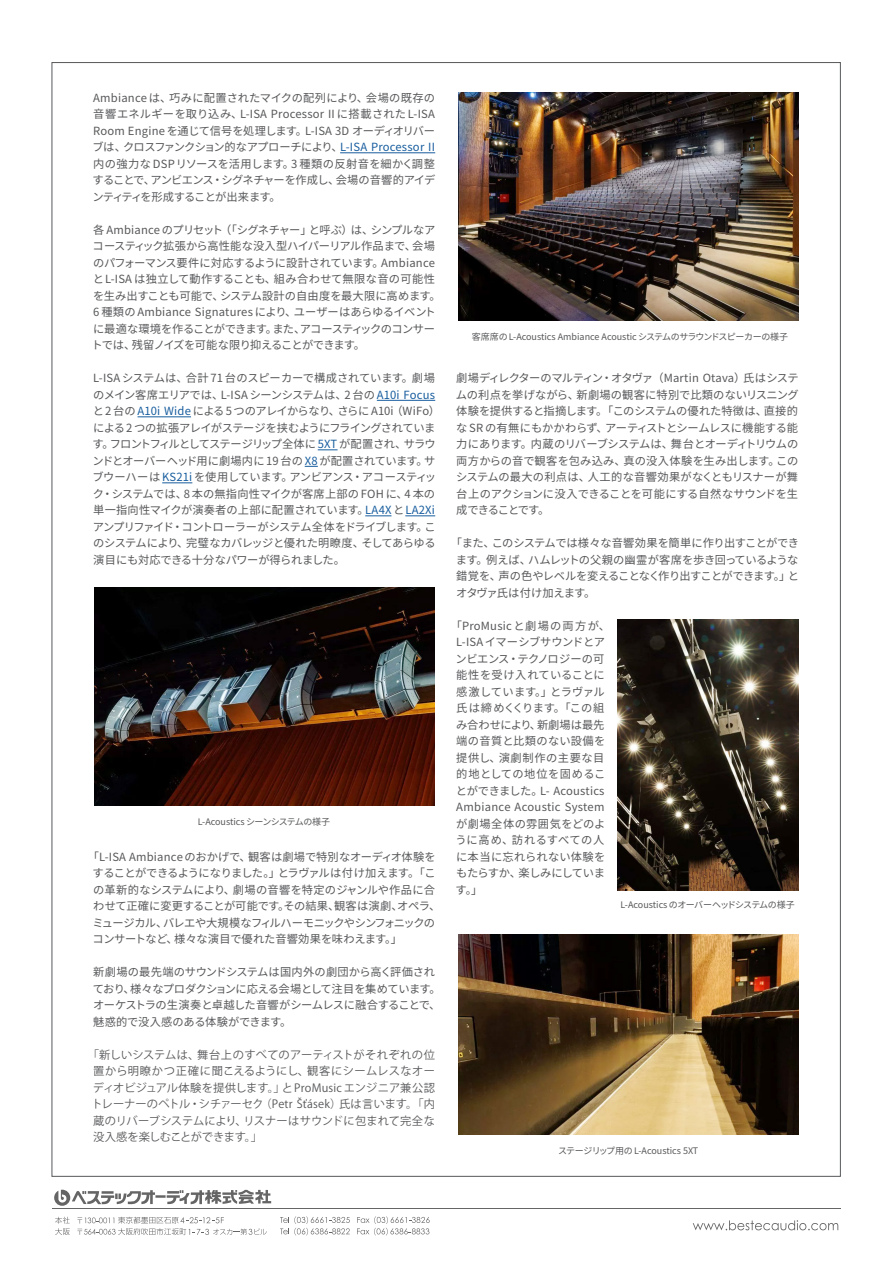
<style>
.page{position:relative;width:893px;height:1263px;background:#fff}
.page>*{position:absolute;margin:0;border:0;box-sizing:border-box;transform-origin:0 0}
.t1{font:11.25px/16.5px "Source Han Sans JP";letter-spacing:-.015em;color:#57585a}
.t2{font:11.25px/16.5px "Source Han Sans JP";letter-spacing:.02em;color:#57585a}
.t3{font:11.25px/16.5px "Koz Go Pr 6 N";letter-spacing:-.005em;color:#57585a;text-align:justify}
.t4{font:9px "Source Han Sans JP";letter-spacing:-.02em;color:#57585a}
.s1{color:#175d9e}
</style>
<div class="page">
<hr style="left:340px;top:152px;width:95px;height:1px;background:#175d9e">
<hr style="left:377px;top:400px;width:58px;height:1px;background:#175d9e">
<hr style="left:138px;top:416px;width:53px;height:1px;background:#175d9e">
<svg style="left:318px;top:449px;width:20px;height:1px"></svg>
<svg style="left:305px;top:466px;width:13px;height:1px"></svg>
<hr style="left:162px;top:482px;width:30px;height:1px;background:#175d9e">
<svg style="left:365px;top:515px;width:26px;height:1px"></svg>
<hr style="left:405px;top:515px;width:30px;height:1px;background:#175d9e">
<img style="left:94px;top:587px;width:340px;height:218px">
<svg style="left:54px;top:1190px;width:217px;height:16px"></svg>
<hr style="left:52px;top:1208px;width:788px;height:1px;background:#666565">
<svg style="left:693px;top:1220px;width:145px;height:10px"></svg>
<svg style="left:55px;top:1217px;width:15px;height:18px"></svg>
<svg style="left:357px;top:1216px;width:73px;height:19px"></svg>
<svg style="left:280px;top:1216px;width:70px;height:19px"></svg>
<svg style="left:77px;top:1217px;width:190px;height:18px"></svg>
<img style="left:458px;top:93px;width:341px;height:227px">
<img style="left:617px;top:619px;width:181px;height:271px">
<img style="left:459px;top:934px;width:339px;height:200px">
<p class="t1" style="left:93px;top:90px;width:344px;text-align:justify">Ambiance は、巧みに配置されたマイクの配列により、会場の既存の音響エネルギーを取り込み、L-ISA Processor II に搭載された L-ISA Room Engine を通じて信号を処理します。L-ISA 3D オーディオリバーブは、クロスファンクション的なアプローチにより、<span class="s1">L-ISA Processor II</span>内の強力な DSPリソースを活用します。3 種類の反射音を細かく調整することで、アンビエンス・シグネチャーを作成し、会場の音響的アイデンティティを形成することが出来ます。</p>
<p class="t1" style="left:92px;top:222px;width:351px">各 Ambiance のプリセット（「シグネチャー」と呼ぶ）は、シンプルなアコースティック拡張から高性能な没入型ハイパーリアル作品まで、会場のパフォーマンス要件に対応するように設計されています。AmbianceとL-ISA は独立して動作することも、組み合わせて無限な音の可能性を生み出すことも可能で、システム設計の自由度を最大限に高めます。6 種類の Ambiance Signatures により、ユーザーはあらゆるイベントに最適な環境を作ることができます。また、アコースティックのコンサートでは、残留ノイズを可能な限り抑えることができます。</p>
<p class="t1" style="left:93px;top:370px;width:349px">L-ISA システムは、合計 71 台のスピーカーで構成されています。劇場のメイン客席エリアでは、L-ISA シーンシステムは、2 台の<span class="s1">A10i Focus</span>と2 台の <span class="s1">A10i Wide</span> による 5 つのアレイからなり、さらに A10i（WiFo）による 2 つの拡張アレイがステージを挟むようにフライングされています。フロントフィルとしてステージリップ全体に <span class="s1">5XT</span> が配置され、サラウンドとオーバーヘッド用に劇場内に 19 台の <span class="s1">X8</span> が配置されています。サブウーハーは <span class="s1">KS21i</span> を使用しています。アンビアンス・アコースティック・システムでは、8 本の無指向性マイクが客席上部の FOH に、4 本の単一指向性マイクが演奏者の上部に配置されています。<span class="s1">LA4X</span>と<span class="s1">LA2Xi</span>アンプリファイド・コントローラーがシステム全体をドライブします。このシステムにより、完璧なカバレッジと優れた明瞭度、そしてあらゆる演目にも対応できる十分なパワーが得られました。</p>
<p class="t4" style="left:198px;top:816px;width:134px">L-Acoustics シーンシステムの様子</p>
<p class="t1" style="left:92px;top:849px;width:350px;text-indent:-5px">「L-ISA Ambiance のおかげで、観客は劇場で特別なオーディオ体験をすることができるようになりました。」とラヴァルは付け加えます。「この革新的なシステムにより、劇場の音響を特定のジャンルや作品に合わせて正確に変更することが可能です。その結果、観客は演劇、オペラ、ミュージカル、バレエや大規模なフィルハーモニックやシンフォニックのコンサートなど、様々な演目で優れた音響効果を味わえます。」</p>
<p class="t1" style="left:93px;top:964px;width:349px">新劇場の最先端のサウンドシステムは国内外の劇団から高く評価されており、様々なプロダクションに応える会場として注目を集めています。オーケストラの生演奏と卓越した音響がシームレスに融合することで、魅惑的で没入感のある体験ができます。</p>
<p class="t3" style="left:92px;top:1047px;width:345px;text-indent:-4px">「新しいシステムは、舞台上のすべてのアーティストがそれぞれの位置から明瞭かつ正確に聞こえるようにし、観客にシームレスなオーディオビジュアル体験を提供します。」とProMusic エンジニア兼公認トレーナーのペトル・シチァーセク（Petr Šťásek）氏は言います。「内蔵のリバーブシステムにより、リスナーはサウンドに包まれて完全な没入感を楽しむことができます。」</p>
<p class="t4" style="left:472px;top:331px;width:318px">客席席の L-Acoustics Ambiance Acoustic システムのサラウンドスピーカーの様子</p>
<p class="t1" style="left:456px;top:370px;width:344px;text-align:justify">劇場ディレクターのマルティン・オタヴァ（Martin Otava）氏はシステムの利点を挙げながら、新劇場の観客に特別で比類のないリスニング体験を提供すると指摘します。「このシステムの優れた特徴は、直接的な SR の有無にもかかわらず、アーティストとシームレスに機能する能力にあります。内蔵のリバーブシステムは、舞台とオーディトリウムの両方からの音で観客を包み込み、真の没入体験を生み出します。このシステムの最大の利点は、人工的な音響効果がなくともリスナーが舞台上のアクションに没入できることを可能にする自然なサウンドを生成できることです。</p>
<p class="t1" style="left:456px;top:535px;width:345px;text-align:justify;text-indent:-5px">「また、このシステムでは様々な音響効果を簡単に作り出すことができます。例えば、ハムレットの父親の幽霊が客席を歩き回っているような錯覚を、声の色やレベルを変えることなく作り出すことができます。」とオタヴァ氏は付け加えます。</p>
<p class="t2" style="left:455px;top:618px;width:156px;text-indent:-5px">「ProMusic と劇場の両方が、<br>L-ISA イマーシブサウンドとアンビエンス・テクノロジーの可能性を受け入れていることに感激しています。」とラヴァル氏は締めくくります。「この組み合わせにより、新劇場は最先端の音質と比類のない設備を提供し、演劇制作の主要な目的地としての地位を固めることができました。L- Acoustics<br>Ambiance Acoustic Systemが劇場全体の雰囲気をどのように高め、訪れるすべての人に本当に忘れられない体験をもたらすか、楽しみにしています。」</p>
<p class="t4" style="left:621px;top:900px;width:176px">L-Acoustics のオーバーヘッドシステムの様子</p>
<p class="t4" style="left:558px;top:1145px;width:142px">ステージリップ用の L-Acoustics 5XT</p>
</div>
